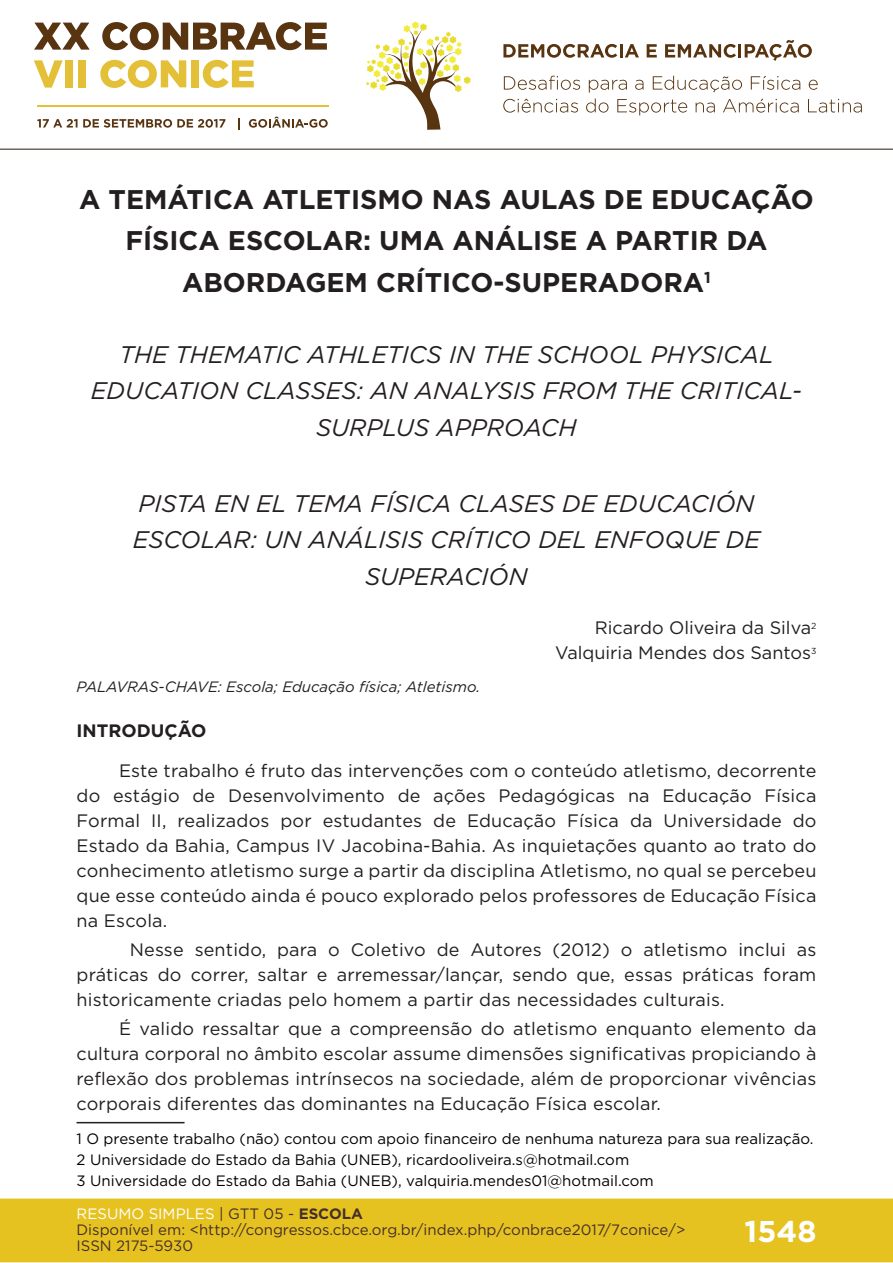
<style>
.page{position:relative;width:893px;height:1263px;background:#fff}
.page>*{position:absolute;margin:0;border:0;box-sizing:border-box;transform-origin:0 0}
.t1{font:700 30px "Gotham";color:#fff}
.t2{font:700 27px/41.4px "Gotham";color:#231f20;text-align:center}
.t3{font:italic 24px/36.9px "Gotham";color:#231f20;text-align:center}
.t4{font:18px/24.9px "Gotham";letter-spacing:.01em;color:#231f20;text-align:justify}
.t5{font:700 18px "Gotham";color:#231f20}
.t6{font:15px/21.3px "Gotham";color:#000001}
.t7{font:15px/16px "Gotham";color:#462f2a}
.t8{font:italic 15px "Gotham";color:#231f20}
.s1{color:#fff}
.s2{color:#442f2a}
.s3{font-weight:700;color:#442f2a}
</style>
<div class="page">
<div style="left:0;top:1198px;width:893px;height:64px;background:#e6c221;border:2px solid #e6c221"></div>
<svg style="left:34px;top:23px;width:56px;height:27px"></svg>
<svg style="left:102px;top:22px;width:225px;height:28px"></svg>
<svg style="left:34px;top:60px;width:29px;height:28px"></svg>
<div style="left:65px;top:60px;width:8px;height:27px;background:#e3c038"></div>
<div style="left:78px;top:60px;width:8px;height:27px;background:#e3c038"></div>
<svg style="left:100px;top:60px;width:86px;height:28px"></svg>
<div style="left:191px;top:60px;width:8px;height:27px;background:#e3c038"></div>
<svg style="left:203px;top:60px;width:51px;height:28px"></svg>
<svg style="left:37px;top:119px;width:188px;height:9px"></svg>
<svg style="left:238px;top:118px;width:2px;height:11px"></svg>
<svg style="left:249px;top:117px;width:79px;height:11px"></svg>
<hr style="left:37px;top:105px;width:291px;height:2px;background:#e3c038">
<svg style="left:366px;top:21px;width:105px;height:109px"></svg>
<svg style="left:503px;top:44px;width:136px;height:14px"></svg>
<svg style="left:647px;top:44px;width:10px;height:13px"></svg>
<svg style="left:665px;top:40px;width:147px;height:21px"></svg>
<svg style="left:504px;top:76px;width:76px;height:14px"></svg>
<svg style="left:809px;top:80px;width:9px;height:10px"></svg>
<svg style="left:503px;top:99px;width:75px;height:14px"></svg>
<svg style="left:586px;top:76px;width:214px;height:39px"></svg>
<svg style="left:808px;top:99px;width:54px;height:14px"></svg>
<hr style="left:0;top:149px;width:893px;height:1px;background:#442f2a">
<hr style="left:77px;top:1122px;width:108px;height:1px;background:#231f20">
<h2 class="t2" style="left:79px;top:178px;width:736px">A TEMÁTICA ATLETISMO NAS AULAS DE EDUCAÇÃO<br>FÍSICA ESCOLAR: UMA ANÁLISE A PARTIR DA<br>ABORDAGEM CRÍTICO-SUPERADORA<sup>1</sup></h2>
<h3 class="t3" style="left:91px;top:335px;width:713px">THE THEMATIC ATHLETICS IN THE SCHOOL PHYSICAL<br>EDUCATION CLASSES: AN ANALYSIS FROM THE CRITICAL-<br>SURPLUS APPROACH</h3>
<h3 class="t3" style="left:133px;top:484px;width:629px">PISTA EN EL TEMA FÍSICA CLASES DE EDUCACIÓN<br>ESCOLAR: UN ANÁLISIS CRÍTICO DEL ENFOQUE DE<br>SUPERACIÓN</h3>
<p class="t4" style="left:555px;top:614px;width:263px;text-align:right">Ricardo Oliveira da Silva<sup>2<br></sup>Valquiria Mendes dos Santos<sup>3</sup></p>
<p class="t8" style="left:77px;top:677px;width:405px">PALAVRAS-CHAVE: Escola; Educação física; Atletismo.</p>
<p class="t5" style="left:77px;top:719px;width:131px">INTRODUÇÃO</p>
<p class="t4" style="left:77px;top:758px;width:741px;text-indent:43px">Este trabalho é fruto das intervenções com o conteúdo atletismo, decorrente do estágio de Desenvolvimento de ações Pedagógicas na Educação Física Formal II, realizados por estudantes de Educação Física da Universidade do Estado da Bahia, Campus IV Jacobina-Bahia. As inquietações quanto ao trato do conhecimento atletismo surge a partir da disciplina Atletismo, no qual se percebeu que esse conteúdo ainda é pouco explorado pelos professores de Educação Física na Escola.</p>
<p class="t4" style="left:77px;top:937px;width:741px;text-indent:53px">Nesse sentido, para o Coletivo de Autores (2012) o atletismo inclui as práticas do correr, saltar e arremessar/lançar, sendo que, essas práticas foram historicamente criadas pelo homem a partir das necessidades culturais.</p>
<p class="t4" style="left:77px;top:1016px;width:741px;text-indent:43px">É valido ressaltar que a compreensão do atletismo enquanto elemento da cultura corporal no âmbito escolar assume dimensões significativas propiciando à reflexão dos problemas intrínsecos na sociedade, além de proporcionar vivências corporais diferentes das dominantes na Educação Física escolar.</p>
<p class="t6" style="left:77px;top:1128px;width:738px">1 O presente trabalho (não) contou com apoio financeiro de nenhuma natureza para sua realização.<br>2 Universidade do Estado da Bahia (UNEB), ricardooliveira.s@hotmail.com<br>3 Universidade do Estado da Bahia (UNEB), valquiria.mendes01@hotmail.com</p>
<p class="t7" style="left:77px;top:1205px;width:610px"><span class="s1">RESUMO SIMPLES</span> <span class="s2">| GTT 05 -</span> <span class="s3">ESCOLA<br></span>Disponível em: &lt;http://congressos.cbce.org.br/index.php/conbrace2017/7conice/&gt;<br>ISSN 2175-5930</p>
<h1 class="t1" style="left:745px;top:1212px;width:73px">1548</h1>
</div>
